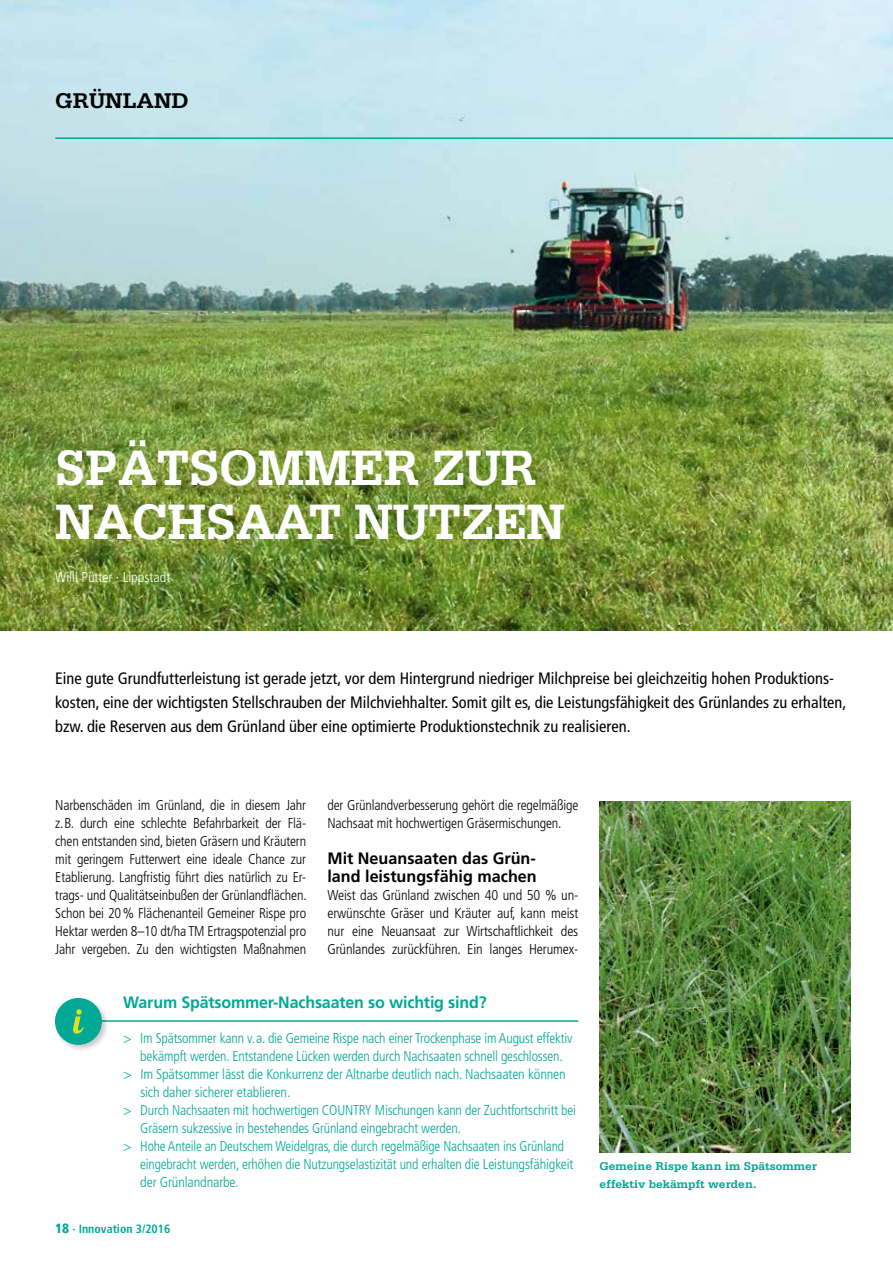
<style>
.page{position:relative;width:893px;height:1263px;background:#fff}
.page>*{position:absolute;margin:0;border:0;box-sizing:border-box;transform-origin:0 0}
.t1{font:700 52.5px/54px "Serifa";letter-spacing:-.01em;color:#fff;scale:.95 1}
.t2{font:700 22.5px "Serifa";color:#000}
.t3{font:condensed 16.5px/24px "Frutiger";color:#000}
.t4{font:700 16.5px/18px "Frutiger LT";color:#000}
.t5{font:700 16.5px "Frutiger LT";letter-spacing:-.01em;color:#00a995}
.t6{font:300 condensed 14.25px/18px "Frutiger LT";letter-spacing:-.01em;color:#000;text-align:justify}
.t7{font:300 condensed 14.25px "Frutiger";letter-spacing:-.01em;color:#00a995}
.t8{font:300 condensed 14.25px "Frutiger";letter-spacing:-.01em;color:#00a995;scale:.95 1}
.t9{font:300 condensed 14.25px "Frutiger LT";color:#fff}
.t10{font:700 12px/18px "Serifa";color:#00a995}
.t11{font:700 condensed 12px "Frutiger";color:#00a995}
.s1{font-weight:900;font-size:13.5px}
</style>
<div class="page">
<img style="left:0;top:0;width:893px;height:630px">
<img style="left:600px;top:801px;width:250px;height:351px">
<hr style="left:86px;top:1020px;width:492px;height:2px;background:#00a995">
<div style="left:54px;top:996px;width:55px;height:56px;background:#000;opacity:.2"></div>
<div style="left:55px;top:998px;width:47px;height:47px;background:#00a995;border-radius:50%"></div>
<svg style="left:73px;top:1009px;width:11px;height:24px"></svg>
<hr style="left:55px;top:137px;width:838px;height:2px;background:#00a995">
<h2 class="t2" style="left:55px;top:87px;width:135px">GRÜNLAND</h2>
<h1 class="t1" style="left:55px;top:439px;width:538px">SPÄTSOMMER ZUR<br>NACHSAAT NUTZEN</h1>
<p class="t9" style="left:55px;top:569px;width:117px">Willi Pütter ∙ Lippstadt</p>
<p class="t3" style="left:55px;top:666px;width:792px">Eine gute Grundfutterleistung ist gerade jetzt, vor dem Hintergrund niedriger Milchpreise bei gleichzeitig hohen Produktions&shy;kosten, eine der wichtigsten Stellschrauben der Milchviehhalter. Somit gilt es, die Leistungsfähigkeit des Grünlandes zu erhalten, bzw. die Reserven aus dem Grünland über eine optimierte Produktionstechnik zu realisieren.</p>
<p class="t6" style="left:55px;top:796px;width:253px">Narbenschäden im Grünland, die in diesem Jahr z.B. durch eine schlechte Befahrbarkeit der Flä&shy;chen entstanden sind, bieten Gräsern und Kräutern mit geringem Futterwert eine ideale Chance zur Etablierung. Langfristig führt dies natürlich zu Er&shy;trags- und Qualitätseinbußen der Grünlandflächen.<br>Schon bei 20% Flächenanteil Gemeiner Rispe pro Hektar werden 8–10 dt/ha TM Ertragspotenzial pro Jahr vergeben. Zu den wichtigsten Maßnahmen</p>
<p class="t6" style="left:327px;top:796px;width:252px">der Grünlandverbesserung gehört die regelmäßige<br>Nachsaat mit hochwertigen Gräsermischungen.</p>
<p class="t4" style="left:327px;top:849px;width:211px">Mit Neuansaaten das Grün&shy;land leistungsfähig machen</p>
<p class="t6" style="left:327px;top:886px;width:252px">Weist das Grünland zwischen 40 und 50 % un&shy;erwünschte Gräser und Kräuter auf, kann meist nur eine Neuansaat zur Wirtschaftlichkeit des Grünlandes zurückführen. Ein langes Herumex-</p>
<p class="t5" style="left:123px;top:993px;width:365px">Warum Spätsommer-Nachsaaten so wichtig sind?</p>
<p class="t7" style="left:123px;top:1030px;width:451px">&gt; Im Spätsommer kann v.a. die Gemeine Rispe nach einer Trockenphase im August effektiv</p>
<p class="t7" style="left:140px;top:1048px;width:424px">bekämpft werden. Entstandene Lücken werden durch Nachsaaten schnell geschlossen.</p>
<p class="t7" style="left:123px;top:1066px;width:444px">&gt; Im Spätsommer lässt die Konkurrenz der Altnarbe deutlich nach. Nachsaaten können</p>
<p class="t7" style="left:140px;top:1084px;width:152px">sich daher sicherer etablieren.</p>
<p class="t7" style="left:123px;top:1102px;width:454px">&gt; Durch Nachsaaten mit hochwertigen COUNTRY Mischungen kann der Zuchtfortschritt bei</p>
<p class="t7" style="left:140px;top:1120px;width:322px">Gräsern sukzessive in bestehendes Grünland eingebracht werden.</p>
<p class="t8" style="left:123px;top:1138px;width:466px">&gt; Hohe Anteile an Deutschem Weidelgras, die durch regelmäßige Nachsaaten ins Grünland</p>
<p class="t8" style="left:140px;top:1156px;width:457px">eingebracht werden, erhöhen die Nutzungselastizität und erhalten die Leistungsfähigkeit</p>
<p class="t7" style="left:140px;top:1174px;width:100px">der Grünlandnarbe.</p>
<p class="t11" style="left:55px;top:1222px;width:117px"><span class="s1">18</span> · Innovation 3/2016</p>
<p class="t10" style="left:600px;top:1157px;width:219px">Gemeine Rispe kann im Spätsommer effektiv bekämpft werden.</p>
</div>
